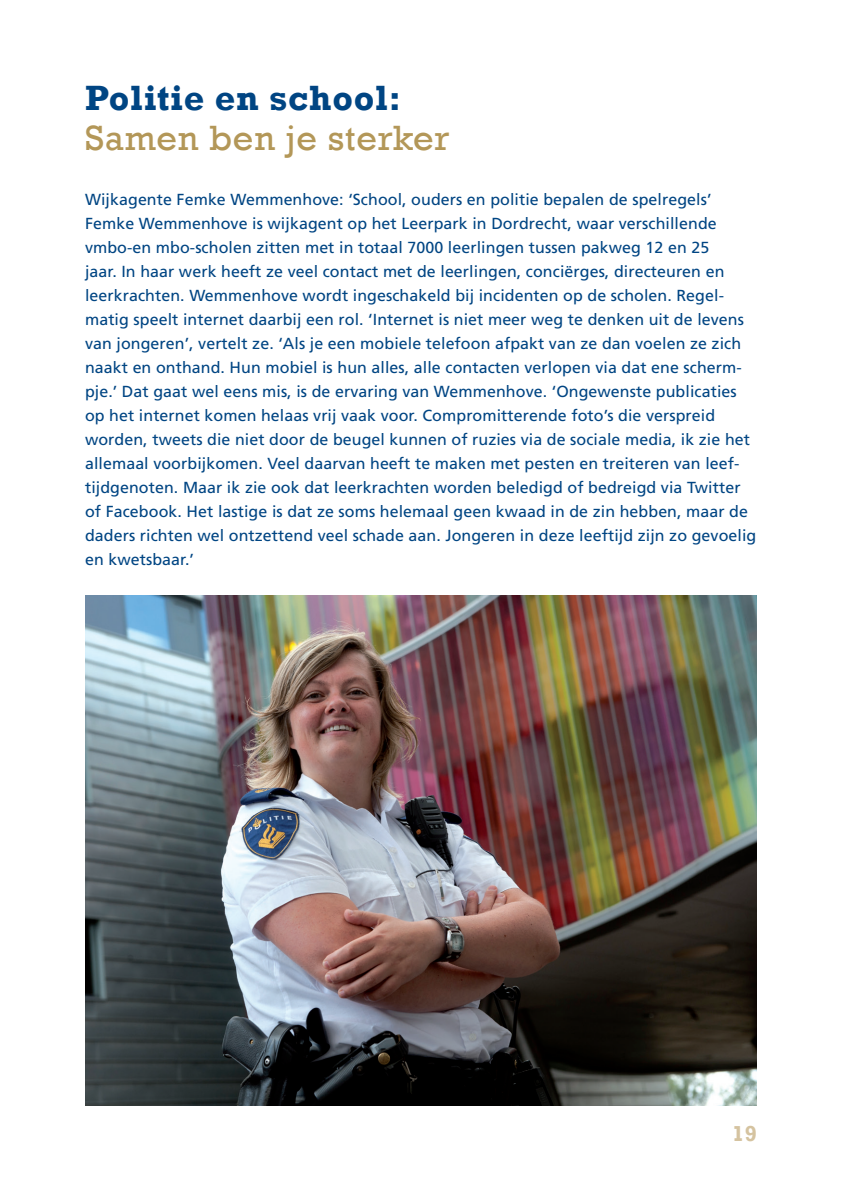
<style>
.page{position:relative;width:842px;height:1191px;background:#fff}
.page>*{position:absolute;margin:0;border:0;box-sizing:border-box;transform-origin:0 0}
.t1{font:36px "Rockwell";letter-spacing:.02em;color:#b39758}
.t2{font:700 36px "Rockwell";letter-spacing:.02em;color:#004583}
.t3{font:700 22.2px "Rockwell";color:#d5c3a0}
.t4{font:16px/24px "Frutiger";letter-spacing:.005em;color:#004583}
</style>
<div class="page">
<img style="left:85px;top:595px;width:672px;height:511px">
<h1 class="t2" style="left:85px;top:76px;width:318px">Politie en school:</h1>
<h1 class="t1" style="left:85px;top:117px;width:366px">Samen ben je sterker</h1>
<p class="t4" style="left:85px;top:188px;width:673px">Wijkagente Femke Wemmenhove: ‘School, ouders en politie bepalen de spelregels’ Femke Wemmenhove is wijkagent op het Leerpark in Dordrecht, waar verschillende vmbo-en mbo-scholen zitten met in totaal 7000 leerlingen tussen pakweg 12 en 25<br>jaar. In haar werk heeft ze veel contact met de leerlingen, conciërges, directeuren en leerkrachten. Wemmenhove wordt ingeschakeld bij incidenten op de scholen. Regel&shy;matig speelt internet daarbij een rol. ‘Internet is niet meer weg te denken uit de levens van jongeren’, vertelt ze. ‘Als je een mobiele telefoon afpakt van ze dan voelen ze zich naakt en onthand. Hun mobiel is hun alles, alle contacten verlopen via dat ene scherm&shy;pje.’ Dat gaat wel eens mis, is de ervaring van Wemmenhove. ‘Ongewenste publicaties op het internet komen helaas vrij vaak voor. Compromitterende foto’s die verspreid worden, tweets die niet door de beugel kunnen of ruzies via de sociale media, ik zie het allemaal voorbijkomen. Veel daarvan heeft te maken met pesten en treiteren van leef&shy;tijdgenoten. Maar ik zie ook dat leerkrachten worden beledigd of bedreigd via Twitter of Facebook. Het lastige is dat ze soms helemaal geen kwaad in de zin hebben, maar de daders richten wel ontzettend veel schade aan. Jongeren in deze leeftijd zijn zo gevoelig en kwetsbaar.’</p>
<h2 class="t3" style="left:732px;top:1120px;width:26px">19</h2>
</div>
